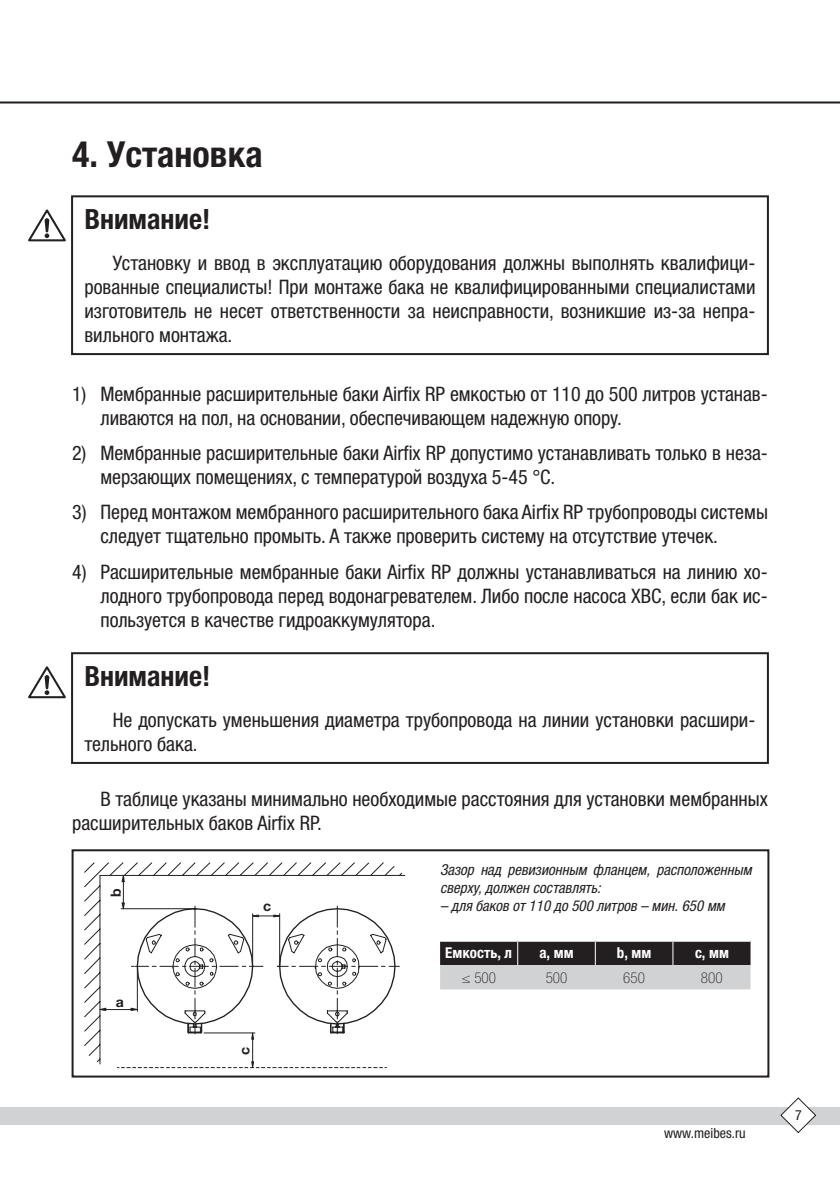
<style>
.page{position:relative;width:840px;height:1191px;background:#fff}
.page>*{position:absolute;margin:0;border:0;box-sizing:border-box;transform-origin:0 0}
.заголовок1{font:700 condensed 36px "Helvetica Neue LTW1 G";color:#231f20}
.заголовок2{font:700 condensed 28px "Helvetica Neue LTW1 G";color:#231f20}
.текст{font:condensed 20px/24px "Helvetica Neue LTW1 G";color:#231f20}
.Примечание{font:italic condensed 15px/18px "Helvetica Neue LTW1 G";color:#231f20}
.табл_заг{font:700 condensed 15px "Helvetica Neue LTW1 G";color:#fff}
.таблица{font:100 condensed 15px "Helvetica Neue LTW1 G";color:#231f20}
.t1{font:condensed 14px "Helvetica Neue LTW1 G";color:#231f20}
.t2{font:700 14px "Helvetica Neue LT Std";color:#231f20}
</style>
<div class="page">
<div style="left:0;top:1107px;width:839px;height:17px;background:#d1d2d4"></div>
<hr style="left:0;top:101px;width:839px;height:2px;background:#231f20">
<svg style="left:779px;top:1097px;width:37px;height:36px"></svg>
<svg style="left:28px;top:209px;width:38px;height:33px"></svg>
<svg style="left:28px;top:666px;width:38px;height:33px"></svg>
<div style="left:71px;top:195px;width:697px;height:160px;border:2px solid #231f20"></div>
<div style="left:71px;top:652px;width:697px;height:112px;border:2px solid #231f20"></div>
<div style="left:72px;top:849px;width:697px;height:228px;border:2px solid #231f20"></div>
<svg style="left:84px;top:862px;width:321px;height:206px"></svg>
<div style="left:111px;top:888px;width:10px;height:10px;background:#fff"></div>
<div style="left:114px;top:996px;width:10px;height:11px;background:#fff"></div>
<svg style="left:440px;top:940px;width:310px;height:49px;background:#817f81"></svg>
<p class="заголовок1" style="left:72px;top:133px;width:192px">4. Установка</p>
<p class="заголовок2" style="left:84px;top:202px;width:127px">Внимание!</p>
<p class="текст" style="left:84px;top:251px;width:672px;text-align:justify;text-indent:28px">Установку и ввод в эксплуатацию оборудования должны выполнять квалифици&shy;рованные специалисты! При монтаже бака не квалифицированными специалистами изготовитель не несет ответственности за неисправности, возникшие из-за непра&shy;вильного монтажа.</p>
<p class="текст" style="left:100px;top:381px;width:668px;text-indent:-28px">1) Мембранные расширительные баки Airfix RP емкостью от 110 до 500 литров устанав&shy;ливаются на пол, на основании, обеспечивающем надежную опору.</p>
<p class="текст" style="left:100px;top:441px;width:668px;text-indent:-28px">2) Мембранные расширительные баки Airfix RP допустимо устанавливать только в неза&shy;мерзающих помещениях, с температурой воздуха 5-45 °С.</p>
<p class="текст" style="left:100px;top:500px;width:668px;text-indent:-28px">3) Перед монтажом мембранного расширительного бака Airfix RP трубопроводы системы следует тщательно промыть. А также проверить систему на отсутствие утечек.</p>
<p class="текст" style="left:100px;top:560px;width:668px;text-align:justify;text-indent:-28px">4) Расширительные мембранные баки Airfix RP должны устанавливаться на линию хо&shy;лодного трубопровода перед водонагревателем. Либо после насоса ХВС, если бак ис&shy;пользуется в качестве гидроаккумулятора.</p>
<p class="заголовок2" style="left:84px;top:659px;width:127px">Внимание!</p>
<p class="текст" style="left:84px;top:707px;width:672px;text-indent:28px">Не допускать уменьшения диаметра трубопровода на линии установки расшири&shy;тельного бака.</p>
<p class="текст" style="left:72px;top:787px;width:697px;text-indent:28px">В таблице указаны минимально необходимые расстояния для установки мембранных расширительных баков Airfix RP.</p>
<p class="t2" style="left:107px;top:897px;width:10px;rotate:-90deg">b</p>
<p class="t2" style="left:116px;top:993px;width:10px">a</p>
<p class="t2" style="left:263px;top:897px;width:10px">c</p>
<p class="t2" style="left:235px;top:1055px;width:10px;rotate:-90deg">c</p>
<p class="Примечание" style="left:440px;top:861px;width:313px">Зазор над ревизионным фланцем, расположенным сверху, должен составлять:</p>
<p class="Примечание" style="left:440px;top:897px;width:286px">– для баков от 110 до 500 литров – мин. 650 мм</p>
<p class="табл_заг" style="left:445px;top:944px;width:68px">Емкость, л</p>
<p class="табл_заг" style="left:539px;top:944px;width:36px">a, мм</p>
<p class="табл_заг" style="left:616px;top:944px;width:36px">b, мм</p>
<p class="табл_заг" style="left:694px;top:944px;width:35px">c, мм</p>
<p class="таблица" style="left:461px;top:968px;width:36px">≤ 500</p>
<p class="таблица" style="left:545px;top:968px;width:23px">500</p>
<p class="таблица" style="left:623px;top:968px;width:23px">650</p>
<p class="таблица" style="left:700px;top:968px;width:23px">800</p>
<p class="t1" style="left:663px;top:1124px;width:83px">www.meibes.ru</p>
<p class="t1" style="left:794px;top:1106px;width:8px">7</p>
</div>
